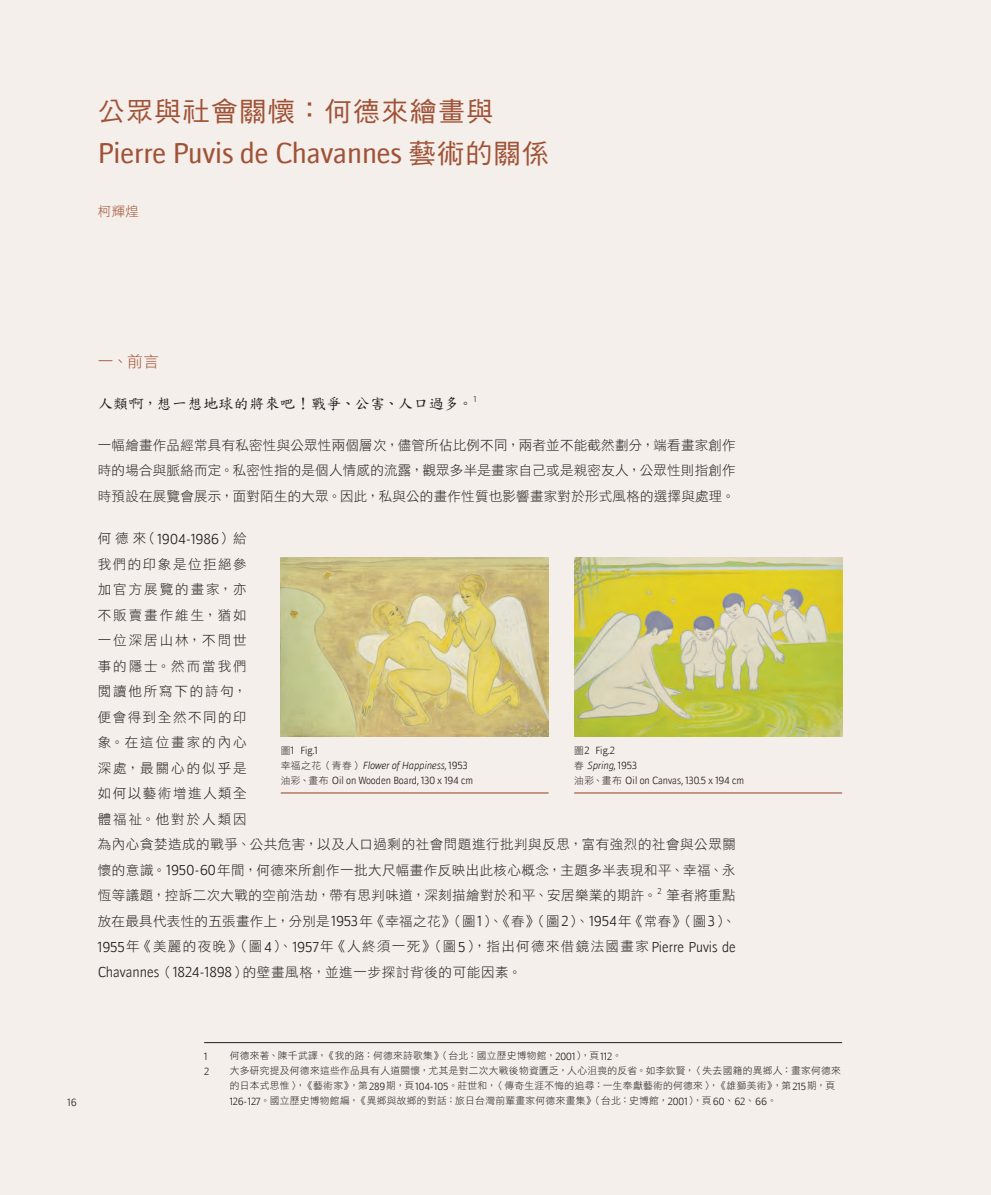
<style>
.page{position:relative;width:991px;height:1195px;background:#f4efeb}
.page>*{position:absolute;margin:0;border:0;box-sizing:border-box;transform-origin:0 0}
.t1{font:27.75px "Doradani Rg";color:#a05236}
.t2{font:27px "DF Hei Std W5";letter-spacing:.05em;color:#a05236}
.t3{font:15.75px "DF Hei Std W3";color:#a05236}
.t4{font:15px "DF Kai Shu SB Estd BF";letter-spacing:.03em;color:#231f20}
.t5{font:13.95px "Doradani Lt";color:#231f20}
.t6{font:13.5px/25.5px "DF Hei Std W3";letter-spacing:.04em;color:#231f20;text-align:justify}
.t7{font:13.5px "DF Hei Std W3";color:#a05236}
.t8{font:10.05px/15px "Doradani Lt";color:#231f20}
.t9{font:9.75px/15px "DF Hei Std W3";letter-spacing:.03em;color:#231f20}
.t10{font:8.1px "Doradani Lt";color:#231f20}
.s1{font-family:"DF Hei Std W5";font-size:27px}
.s2{font-family:"DF Hei Std W3";font-size:13.5px}
.s3{font-family:"Doradani Lt";font-size:13.95px}
.s4{font-family:"DF Hei Std W3";font-size:9.75px}
.s5{font-style:italic}
.s6{font-family:"Doradani Lt";font-size:10.05px}
</style>
<div class="page">
<hr style="left:574px;top:792px;width:268px;height:1px;background:#a05236">
<hr style="left:281px;top:792px;width:268px;height:1px;background:#a05236">
<img style="left:281px;top:558px;width:268px;height:178px">
<img style="left:574px;top:558px;width:268px;height:178px">
<hr style="left:204px;top:1042px;width:638px;height:1px;background:#231f20">
<p class="t2" style="left:98px;top:97px;width:397px">公眾與社會關懷：何德來繪畫與</p>
<p class="t1" style="left:98px;top:137px;width:453px">Pierre Puvis de Chavannes <span class="s1">藝術的關係</span></p>
<p class="t7" style="left:98px;top:204px;width:43px">柯輝煌</p>
<p class="t3" style="left:98px;top:352px;width:63px">一、前言</p>
<p class="t4" style="left:98px;top:395px;width:380px">人類啊，想一想地球的將來吧！戰爭、公害、人口過多。<sup>1</sup></p>
<p class="t6" style="left:98px;top:432px;width:639px">一幅繪畫作品經常具有私密性與公眾性兩個層次，儘管所佔比例不同，兩者並不能截然劃分，端看畫家創作時的場合與脈絡而定。私密性指的是個人情感的流露，觀眾多半是畫家自己或是親密友人，公眾性則指創作時預設在展覽會展示，面對陌生的大眾。因此，私與公的畫作性質也影響畫家對於形式風格的選擇與處理。</p>
<p class="t5" style="left:98px;top:530px;width:150px"><span class="s2">何德來（</span>1904-1986<span class="s2">）給</span></p>
<p class="t6" style="left:98px;top:551px;width:639px;text-align:left">我們的印象是位拒絕參<br>加官方展覽的畫家，亦<br>不販賣畫作維生，猶如<br>一位深居山林，不問世<br>事的隱士。然而當我們<br>閱讀他所寫下的詩句，<br>便會得到全然不同的印<br>象。在這位畫家的內心<br>深處，最關心的似乎是<br>如何以藝術增進人類全<br>體福祉。他對於人類因<br>為內心貪婪造成的戰爭、公共危害，以及人口過剩的社會問題進行批判與反思，富有強烈的社會與公眾關懷的意識。<span class="s3">1950-60</span>年間，何德來所創作一批大尺幅畫作反映出此核心概念，主題多半表現和平、幸福、永恆等議題，控訴二次大戰的空前浩劫，帶有思判味道，深刻描繪對於和平、安居樂業的期許。</p>
<p class="t8" style="left:281px;top:743px;width:194px"><span class="s4">圖</span>1 Fig.1<br><span class="s4">幸福之花（青春）</span><span class="s5">Flower of Happiness</span>, 1953<span class="s4">油彩、畫布</span> Oil on Wooden Board, 130 x 194 cm</p>
<p class="t8" style="left:574px;top:743px;width:171px"><span class="s4">圖</span>2 Fig.2<br><span class="s4">春</span> <span class="s5">Spring</span>, 1953<br><span class="s4">油彩、畫布</span> Oil on Canvas, 130.5 x 194 cm</p>
<p class="t10" style="left:657px;top:886px;width:6px">2</p>
<p class="t6" style="left:98px;top:882px;width:639px;text-indent:568px">筆者將重點放在最具代表性的五張畫作上，分別是<span class="s3">1953</span>年《幸福之花》（圖<span class="s3">1</span>）、《春》（圖<span class="s3">2</span>）、<span class="s3">1954</span>年《常春》（圖<span class="s3">3</span>）、<span class="s3">1955</span>年《美麗的夜晚》（圖<span class="s3">4</span>）、<span class="s3">1957</span>年《人終須一死》（圖<span class="s3">5</span>），指出何德來借鏡法國畫家 <span class="s3">Pierre Puvis de Chavannes</span>（<span class="s3">1824-1898</span>）的壁畫風格，並進一步探討背後的可能因素。</p>
<p class="t8" style="left:67px;top:1095px;width:11px">16</p>
<p class="t8" style="left:204px;top:1048px;width:5px">1</p>
<p class="t9" style="left:230px;top:1048px;width:394px">何德來著、陳千武譯，《我的路：何德來詩歌集》（台北：國立歷史博物館，<span class="s6">2001</span>），頁<span class="s6">112</span>。</p>
<p class="t8" style="left:204px;top:1063px;width:7px">2</p>
<p class="t9" style="left:230px;top:1063px;width:613px">大多研究提及何德來這些作品具有人道關懷，尤其是對二次大戰後物資匱乏，人心沮喪的反省。如李欽賢，〈失去國籍的異鄉人：畫家何德來的日本式思惟〉，《藝術家》，第<span class="s6">289</span>期，頁<span class="s6">104-105</span>。莊世和，〈傳奇生涯不悔的追尋：一生奉獻藝術的何德來〉，《雄獅美術》，第<span class="s6">215</span>期，頁<br><span class="s6">126-127</span>。國立歷史博物館編，《異鄉與故鄉的對話：旅日台灣前輩畫家何德來畫集》（台北：史博館，<span class="s6">2001</span>），頁<span class="s6">60</span>、<span class="s6">62</span>、<span class="s6">66</span>。</p>
</div>
